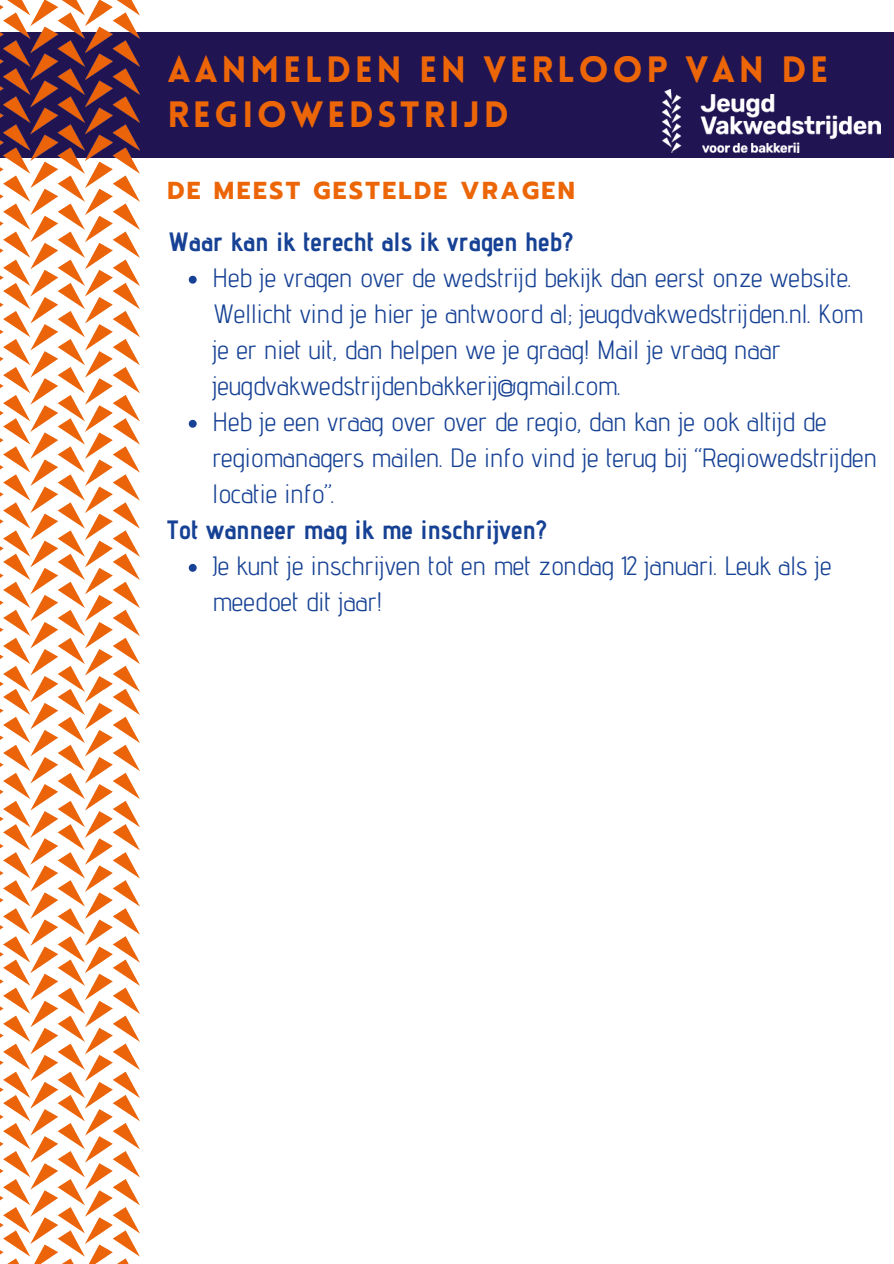
<style>
.page{position:relative;width:894px;height:1264px;background:#fff}
.page>*{position:absolute;margin:0;border:0;box-sizing:border-box;transform-origin:0 0}
.t1{font:900 35.85px/45px "Lovelo";letter-spacing:.1em;color:#ec6608}
.t2{font:26.55px/36px "Advent Pro";color:#164194}
.t3{font:700 26.55px "Advent Pro";color:#164194}
.t4{font:700 24.45px "Prompt";letter-spacing:.1em;color:#ec6608}
</style>
<div class="page">
<div style="left:0;top:33px;width:893px;height:125px;background:#211452"></div>
<img style="left:0;top:0;width:140px;height:1263px">
<svg style="left:188px;top:276px;width:9px;height:8px"></svg>
<svg style="left:189px;top:420px;width:7px;height:8px"></svg>
<svg style="left:189px;top:564px;width:7px;height:8px"></svg>
<img style="left:662px;top:89px;width:218px;height:63px">
<p class="t1" style="left:167px;top:50px;width:662px">AANMELDEN EN VERLOOP VAN DE<br>REGIOWEDSTRIJD</p>
<p class="t4" style="left:167px;top:173px;width:409px">DE MEEST GESTELDE VRAGEN</p>
<h1 class="t3" style="left:167px;top:225px;width:407px">Waar kan ik terecht als ik vragen heb?</h1>
<p class="t2" style="left:212px;top:259px;width:652px">Heb je vragen over de wedstrijd bekijk dan eerst onze website.<br>Wellicht vind je hier je antwoord al; jeugdvakwedstrijden.nl. Kom je er niet uit, dan helpen we je graag! Mail je vraag naar jeugdvakwedstrijdenbakkerij@gmail.com.</p>
<h2 class="t2" style="left:212px;top:403px;width:666px">Heb je een vraag over over de regio, dan kan je ook altijd de regiomanagers mailen. De info vind je terug bij “Regiowedstrijden locatie info”.</h2>
<h3 class="t3" style="left:167px;top:513px;width:380px">Tot wanneer mag ik me inschrijven?</h3>
<p class="t2" style="left:212px;top:547px;width:620px">Je kunt je inschrijven tot en met zondag 12 januari. Leuk als je meedoet dit jaar!</p>
</div>
